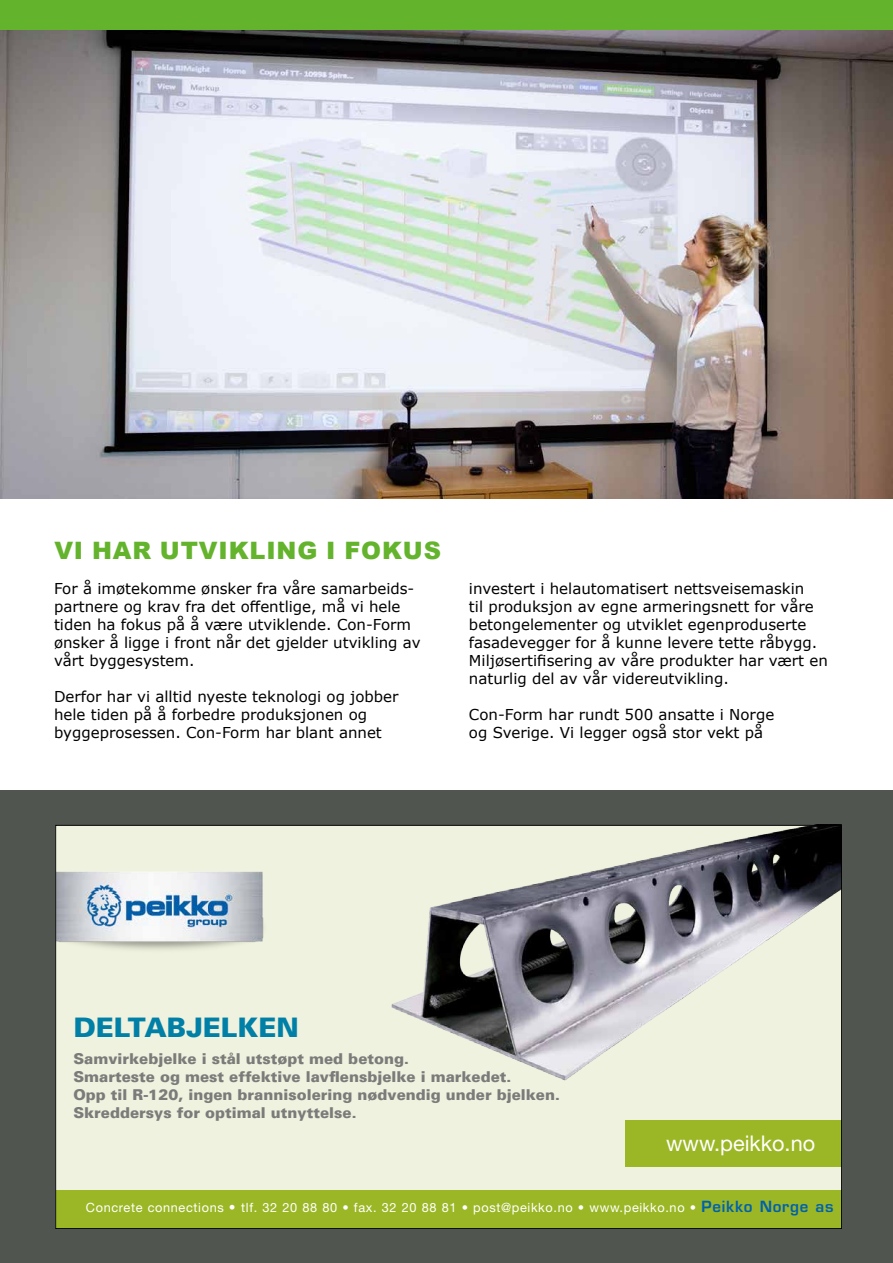
<style>
.page{position:relative;width:893px;height:1263px;background:#fff}
.page>*{position:absolute;margin:0;border:0;box-sizing:border-box;transform-origin:0 0}
.t1{font:900 27px "Univers LT";color:#007fa7}
.t2{font:900 24px "Arial";letter-spacing:.035em;color:#64b32c}
.t3{font:21.75px "Helvetica Neue LT Std";color:#fff}
.t4{font:15px/18px "Verdana";color:#000}
.t5{font:900 15px/18px "Univers LT";color:#7b7b7a}
.t6{font:12.75px "Helvetica Neue LT Std";letter-spacing:.05em;color:#fff}
.s1{font-size:13.5px}
.s2{font-family:"Eurostile LT Std";font-weight:600;font-size:15px;color:#0061ad}
</style>
<div class="page">
<img style="left:0;top:30px;width:893px;height:468px">
<div style="left:0;top:791px;width:893px;height:472px;background:#51554f"></div>
<div style="left:56px;top:1189px;width:786px;height:40px;background:#9bb725"></div>
<div style="left:56px;top:825px;width:786px;height:364px;background:#eef2de"></div>
<img style="left:57px;top:871px;width:207px;height:79px">
<div style="left:625px;top:1120px;width:217px;height:46px;background:#9bb725"></div>
<img style="left:391px;top:827px;width:449px;height:254px">
<div style="left:0;top:0;width:893px;height:30px;background:#64b32c"></div>
<h2 class="t2" style="left:54px;top:533px;width:388px">VI HAR UTVIKLING I FOKUS</h2>
<p class="t4" style="left:54px;top:579px;width:368px">For å imøtekomme ønsker fra våre samarbeids&shy;partnere og krav fra det offentlige, må vi hele tiden ha fokus på å være utviklende. Con-Form ønsker å ligge i front når det gjelder utvikling av vårt byggesystem.</p>
<p class="t4" style="left:54px;top:687px;width:346px">Derfor har vi alltid nyeste teknologi og jobber hele tiden på å forbedre produksjonen og byggeprosessen. Con-Form har blant annet</p>
<p class="t4" style="left:469px;top:579px;width:360px">investert i helautomatisert nettsveisemaskin<br>til produksjon av egne armeringsnett for våre betongelementer og utviklet egenproduserte fasadevegger for å kunne levere tette råbygg.<br>Miljøsertifisering av våre produkter har vært en naturlig del av vår videreutvikling.</p>
<p class="t4" style="left:469px;top:705px;width:307px">Con-Form har rundt 500 ansatte i Norge og Sverige. Vi legger også stor vekt på</p>
<h1 class="t1" style="left:73px;top:1010px;width:227px">DELTABJELKEN</h1>
<p class="t5" style="left:73px;top:1049px;width:488px">Samvirkebjelke i stål utstøpt med betong.<br>Smarteste og mest effektive lavflensbjelke i markedet.<br>Opp til R-120, ingen brannisolering nødvendig under bjelken.<br>Skreddersys for optimal utnyttelse.</p>
<h3 class="t3" style="left:666px;top:1130px;width:151px">www.peikko.no</h3>
<p class="t6" style="left:86px;top:1200px;width:749px">Concrete connections <span class="s1">•</span> tlf. 32 20 88 80 • fax. 32 20 88 81 • post@peikko.no • www.peikko.no • <span class="s2">Peikko Norge as</span></p>
</div>
